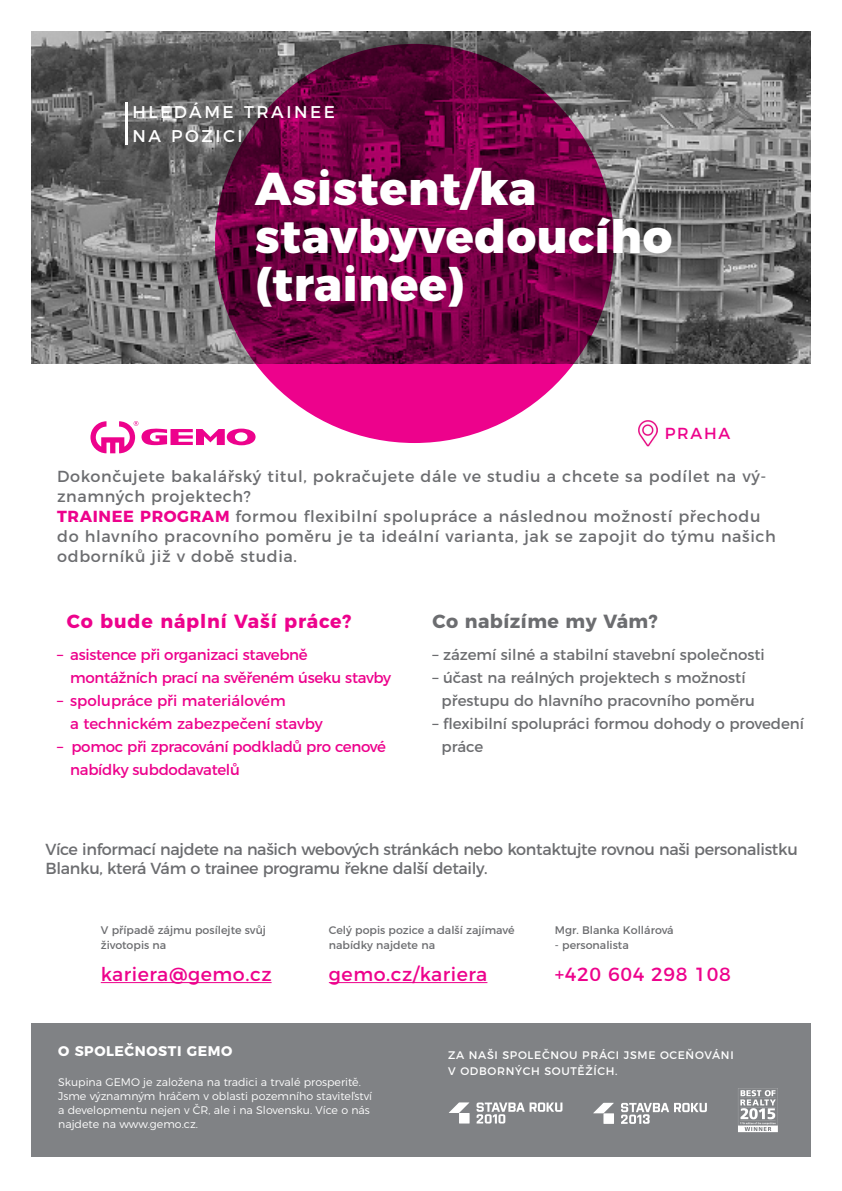
<style>
.page{position:relative;width:842px;height:1191px;background:#fff}
.page>*{position:absolute;margin:0;border:0;box-sizing:border-box;transform-origin:0 0}
.hlavní_pozice_velká{font:800 46px "Montserrat";letter-spacing:.015em;color:#fff}
.t1{font:19px "Montserrat";letter-spacing:.03em;color:#ed028c}
.nadpis{font:700 19px "Montserrat";letter-spacing:.045em;color:#ed028c}
.nadpis-2{font:700 19px "Montserrat";letter-spacing:.025em;color:#6c6d70}
.nadpis_bílý{font:17px "Montserrat";letter-spacing:.15em;color:#fff}
.velký_text{font:16px/20px "Montserrat";letter-spacing:.04em;color:#6c6d70}
.velký_text-2{font:16px/19px "Montserrat";letter-spacing:-.02em;color:#6c6d70}
.lokace{font:16px "Montserrat";letter-spacing:.11em;color:#ed028c}
.t2{font:15px "Montserrat";color:#6c6d70}
.t3{font:15px/23px "Montserrat";letter-spacing:-.02em;color:#ed028c}
.t4{font:15px "Montserrat";color:#ed028c}
.t5{font:700 14px "Montserrat";letter-spacing:.04em;color:#fff}
.t6{font:300 11px/14px "Montserrat";color:#fff}
.t7{font:11px "Montserrat";color:#6c6d70}
.t8{font:11px/16px "Montserrat";letter-spacing:.06em;color:#fff}
.s1{font-weight:700;color:#ed028c}
</style>
<div class="page">
<img style="left:31px;top:31px;width:780px;height:332px">
<svg style="left:215px;top:44px;width:399px;height:399px;background:#7d004a"></svg>
<hr style="left:125px;top:102px;width:3px;height:42px;background:#fff">
<svg style="left:90px;top:421px;width:166px;height:32px"></svg>
<img style="left:639px;top:421px;width:19px;height:25px">
<div style="left:32px;top:1023px;width:779px;height:133px;background:#808285"></div>
<svg style="left:449px;top:1102px;width:21px;height:21px"></svg>
<svg style="left:476px;top:1102px;width:86px;height:21px"></svg>
<svg style="left:593px;top:1102px;width:21px;height:21px"></svg>
<svg style="left:621px;top:1102px;width:86px;height:21px"></svg>
<svg style="left:738px;top:1088px;width:40px;height:44px"></svg>
<hr style="left:101px;top:982px;width:171px;height:1px;background:#ed028c">
<hr style="left:329px;top:982px;width:158px;height:1px;background:#ed028c">
<p class="nadpis_bílý" style="left:133px;top:98px;width:204px">HLEDÁME TRAINEE</p>
<p class="nadpis_bílý" style="left:133px;top:122px;width:112px">NA POZICI</p>
<p class="hlavní_pozice_velká" style="left:255px;top:150px;width:283px">Asistent/ka</p>
<p class="hlavní_pozice_velká" style="left:255px;top:198px;width:419px">stavbyvedoucího</p>
<p class="hlavní_pozice_velká" style="left:255px;top:246px;width:211px">(trainee)</p>
<p class="lokace" style="left:665px;top:421px;width:67px">PRAHA</p>
<p class="velký_text" style="left:57px;top:465px;width:711px">Dokončujete bakalářský titul, pokračujete dále ve studiu a chcete sa podílet na vý&shy;znamných projektech?</p>
<p class="velký_text" style="left:57px;top:505px;width:705px"><span class="s1">TRAINEE PROGRAM</span> formou flexibilní spolupráce a následnou možností přechodu</p>
<p class="velký_text" style="left:57px;top:525px;width:720px">do hlavního pracovního poměru je ta ideální varianta, jak se zapojit do týmu našich odborníků již v době studia.</p>
<p class="nadpis" style="left:67px;top:606px;width:286px">Co bude náplní Vaší práce?</p>
<p class="nadpis-2" style="left:433px;top:606px;width:227px">Co nabízíme my Vám?</p>
<p class="t3" style="left:57px;top:642px;width:252px">– asistence při organizaci stavebně</p>
<p class="t3" style="left:70px;top:665px;width:322px">montážních prací na svěřeném úseku stavby</p>
<p class="t4" style="left:57px;top:688px;width:230px">– spolupráce při materiálovém</p>
<p class="t4" style="left:70px;top:711px;width:254px">a technickém zabezpečení stavby</p>
<p class="t3" style="left:70px;top:734px;width:317px;text-indent:-13px">– pomoc při zpracování podkladů pro cenové nabídky subdodavatelů</p>
<p class="t2" style="left:433px;top:642px;width:334px">– zázemí silné a stabilní stavební společnosti</p>
<p class="t2" style="left:433px;top:665px;width:314px">– účast na reálných projektech s možností</p>
<p class="t2" style="left:442px;top:688px;width:315px">přestupu do hlavního pracovního poměru</p>
<p class="t2" style="left:433px;top:711px;width:373px">– flexibilní spolupráci formou dohody o provedení</p>
<p class="t2" style="left:442px;top:734px;width:43px">práce</p>
<p class="velký_text-2" style="left:45px;top:838px;width:754px">Více informací najdete na našich webových stránkách nebo kontaktujte rovnou naši personalistku<br>Blanku, která Vám o trainee programu řekne další detaily.</p>
<p class="t7" style="left:101px;top:920px;width:167px">V případě zájmu posílejte svůj</p>
<p class="t7" style="left:101px;top:935px;width:67px">životopis na</p>
<p class="t7" style="left:329px;top:920px;width:187px">Celý popis pozice a další zajímavé</p>
<p class="t7" style="left:329px;top:935px;width:108px">nabídky najdete na</p>
<p class="t7" style="left:555px;top:920px;width:120px">Mgr. Blanka Kollárová</p>
<p class="t7" style="left:555px;top:935px;width:75px">- personalista</p>
<p class="t1" style="left:101px;top:958px;width:172px">kariera@gemo.cz</p>
<p class="t1" style="left:329px;top:958px;width:160px">gemo.cz/kariera</p>
<p class="t1" style="left:555px;top:958px;width:177px">+420 604 298 108</p>
<p class="t5" style="left:58px;top:1039px;width:176px">O SPOLEČNOSTI GEMO</p>
<p class="t8" style="left:448px;top:1046px;width:287px">ZA NAŠI SPOLEČNOU PRÁCI JSME OCEŇOVÁNI<br>V ODBORNÝCH SOUTĚŽÍCH.</p>
<p class="t6" style="left:58px;top:1074px;width:316px">Skupina GEMO je založena na tradici a trvalé prosperitě.<br>Jsme významným hráčem v oblasti pozemního staviteľství a developmentu nejen v ČR, ale i na Slovensku. Více o nás najdete na www.gemo.cz.</p>
</div>
